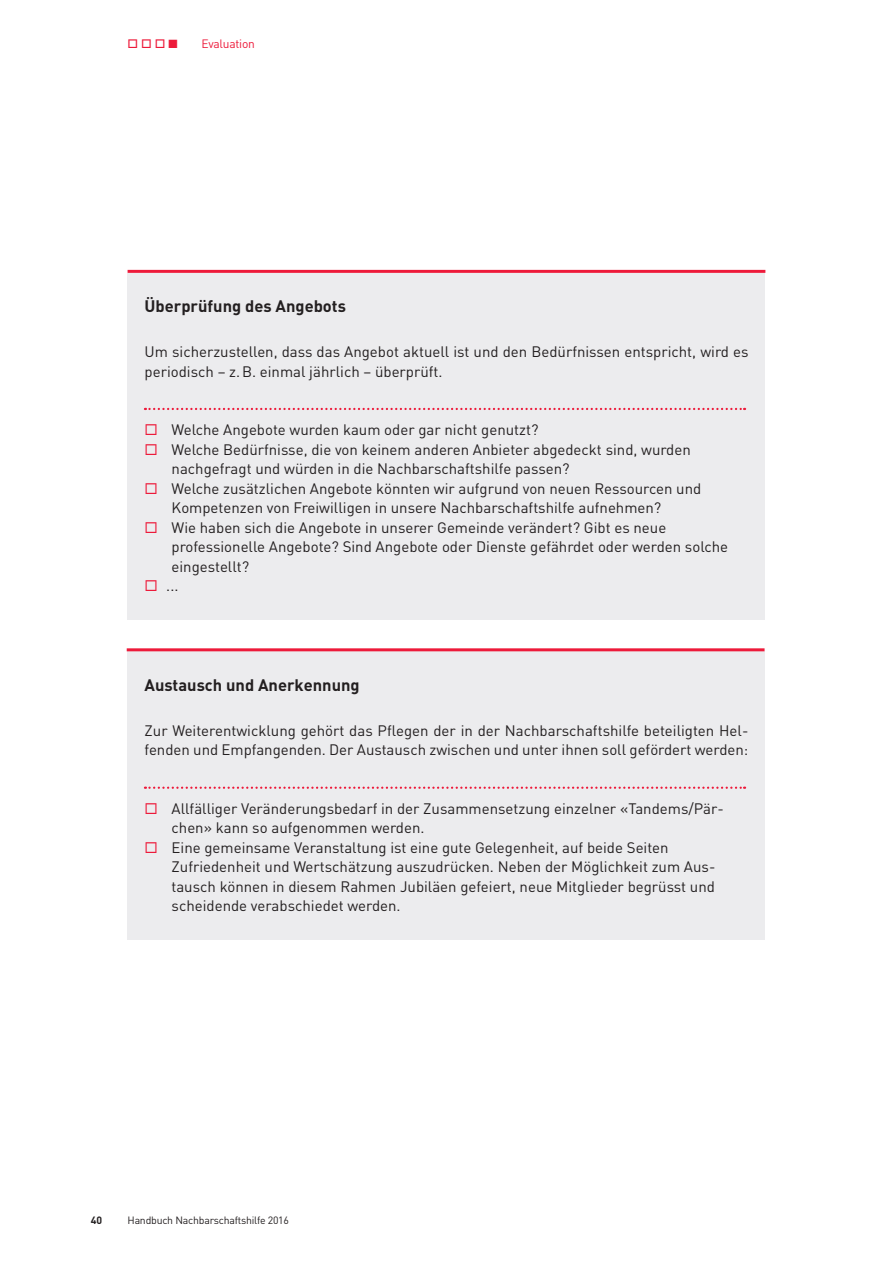
<style>
.page{position:relative;width:893px;height:1263px;background:#fff}
.page>*{position:absolute;margin:0;border:0;box-sizing:border-box;transform-origin:0 0}
.t1{font:700 16.5px "DIN";color:#231f20}
.t2{font:15px/19.5px "DIN";color:#231f20}
.t3{font:12px "DIN";letter-spacing:-.02em;color:#ed1a3a}
.t4{font:12px "Wingdings";color:#ed1a3a}
.t5{font:10.5px "DIN";letter-spacing:-.02em;color:#231f20}
.t6{font:700 10.5px "DIN";color:#231f20}
.s1{color:#ed1a3a}
</style>
<div class="page">
<div style="left:128px;top:273px;width:637px;height:347px;background:#ececee"></div>
<div style="left:128px;top:651px;width:637px;height:289px;background:#ececee"></div>
<hr style="left:128px;top:270px;width:637px;height:3px;background:#ed1a3a">
<hr style="left:127px;top:648px;width:638px;height:3px;background:#ed1a3a">
<svg style="left:145px;top:408px;width:600px;height:2px"></svg>
<svg style="left:145px;top:786px;width:600px;height:3px"></svg>
<p class="t4" style="left:128px;top:37px;width:52px">□□□■</p>
<p class="t3" style="left:202px;top:37px;width:55px">Evaluation</p>
<p class="t1" style="left:145px;top:295px;width:203px">Überprüfung des Angebots</p>
<p class="t2" style="left:145px;top:342px;width:605px">Um sicherzustellen, dass das Angebot aktuell ist und den Bedürfnissen entspricht, wird es periodisch – z.B. einmal jährlich – überprüft.</p>
<p class="t2" style="left:145px;top:420px;width:395px"><span class="s1">◻</span> Welche Angebote wurden kaum oder gar nicht genutzt?</p>
<p class="t2" style="left:172px;top:440px;width:521px;text-indent:-27px"><span class="s1">◻</span> Welche Bedürfnisse, die von keinem anderen Anbieter abgedeckt sind, wurden nachgefragt und würden in die Nachbarschaftshilfe passen?</p>
<p class="t2" style="left:172px;top:479px;width:531px;text-indent:-27px"><span class="s1">◻</span> Welche zusätzlichen Angebote könnten wir aufgrund von neuen Ressourcen und<br>Kompetenzen von Freiwilligen in unsere Nachbarschaftshilfe aufnehmen?</p>
<p class="t2" style="left:172px;top:518px;width:558px;text-indent:-27px"><span class="s1">◻</span> Wie haben sich die Angebote in unserer Gemeinde verändert? Gibt es neue professionelle Angebote? Sind Angebote oder Dienste gefährdet oder werden solche eingestellt?</p>
<p class="t2" style="left:145px;top:576px;width:35px"><span class="s1">◻</span> ...</p>
<p class="t1" style="left:145px;top:674px;width:217px">Austausch und Anerkennung</p>
<p class="t2" style="left:145px;top:721px;width:605px">Zur Weiterentwicklung gehört das Pflegen der in der Nachbarschaftshilfe beteiligten Hel&shy;fenden und Empfangenden. Der Austausch zwischen und unter ihnen soll gefördert werden:</p>
<p class="t2" style="left:172px;top:799px;width:554px;text-indent:-27px"><span class="s1">◻</span> Allfälliger Veränderungsbedarf in der Zusammensetzung einzelner «Tandems/Pär&shy;chen» kann so aufgenommen werden.</p>
<p class="t2" style="left:172px;top:838px;width:545px;text-indent:-27px"><span class="s1">◻</span> Eine gemeinsame Veranstaltung ist eine gute Gelegenheit, auf beide Seiten Zufriedenheit und Wertschätzung auszudrücken. Neben der Möglichkeit zum Aus&shy;tausch können in diesem Rahmen Jubiläen gefeiert, neue Mitglieder begrüsst und scheidende verabschiedet werden.</p>
<p class="t6" style="left:91px;top:1213px;width:13px">40</p>
<p class="t5" style="left:128px;top:1214px;width:163px">Handbuch Nachbarschaftshilfe 2016</p>
</div>
